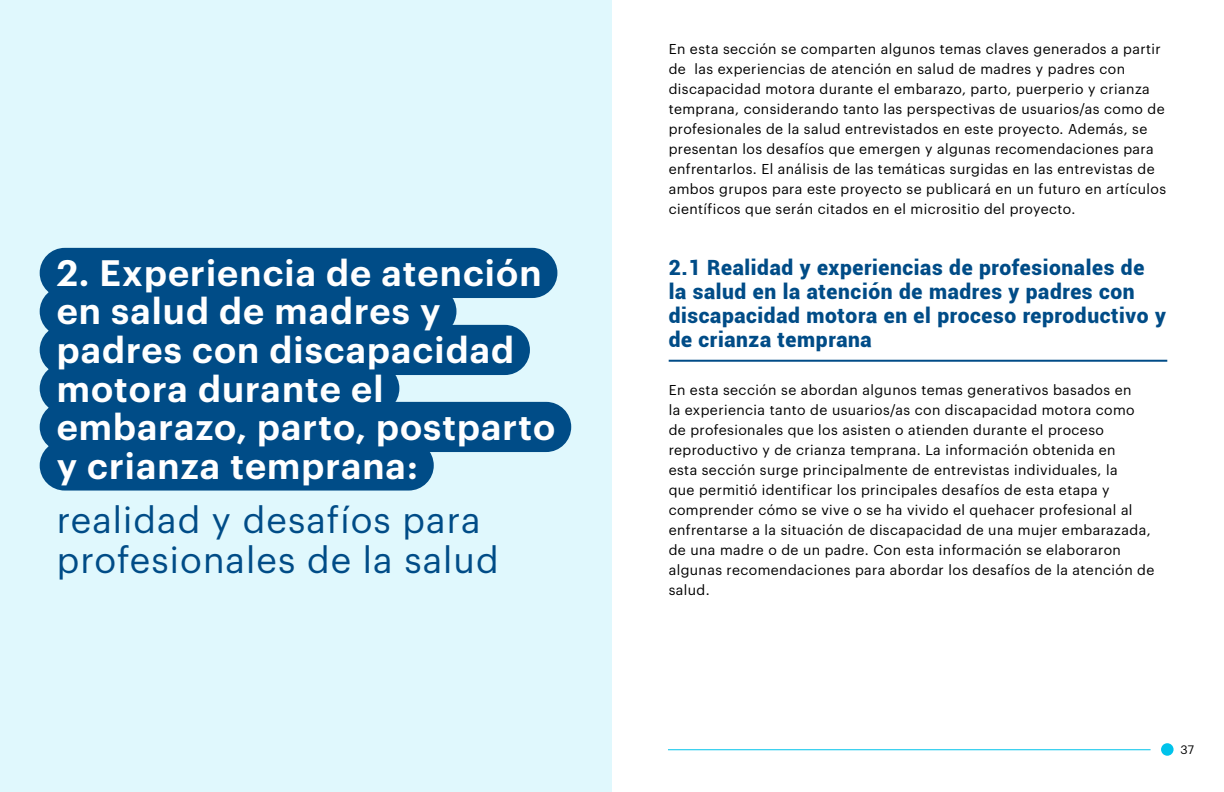
<style>
.page{position:relative;width:1224px;height:792px;background:#fff}
.page>*{position:absolute;margin:0;border:0;box-sizing:border-box;transform-origin:0 0}
.t1{font:600 36px/38.5px "Graphik";letter-spacing:.03em;color:#fff}
.t2{font:36px/40px "Graphik";letter-spacing:.03em;color:#004c87}
.t3{font:900 21px/24px "Roboto";letter-spacing:.03em;color:#004c87}
.t4{font:14px/20px "Graphik";letter-spacing:.03em;color:#000}
.t5{font:12px "Graphik";color:#000}
</style>
<div class="page">
<div style="left:1161px;top:743px;width:13px;height:13px;background:#00c3eb;border-radius:50%"></div>
<hr style="left:668px;top:749px;width:483px;height:1px;background:#00c3eb">
<div style="left:0;top:0;width:612px;height:792px;background:#e0f8fd"></div>
<div style="left:40px;top:248px;width:517px;height:50px;background:#004c87;border-radius:25px"></div>
<div style="left:40px;top:286px;width:416px;height:51px;background:#004c87;border-radius:25px"></div>
<div style="left:40px;top:325px;width:490px;height:50px;background:#004c87;border-radius:25px"></div>
<div style="left:40px;top:363px;width:359px;height:51px;background:#004c87;border-radius:25px"></div>
<div style="left:40px;top:402px;width:531px;height:50px;background:#004c87;border-radius:25px"></div>
<div style="left:40px;top:440px;width:394px;height:51px;background:#004c87;border-radius:25px"></div>
<hr style="left:669px;top:360px;width:498px;height:2px;background:#004c87">
<h1 class="t1" style="left:57px;top:251px;width:500px">2. Experiencia de atención en salud de madres y padres con discapacidad motora durante el embarazo, parto, postparto y crianza temprana:</h1>
<h1 class="t2" style="left:57px;top:497px;width:443px">realidad y desafíos para profesionales de la salud</h1>
<p class="t4" style="left:669px;top:38px;width:499px">En esta sección se comparten algunos temas claves generados a partir de las experiencias de atención en salud de madres y padres con discapacidad motora durante el embarazo, parto, puerperio y crianza temprana, considerando tanto las perspectivas de usuarios/as como de profesionales de la salud entrevistados en este proyecto. Además, se presentan los desafíos que emergen y algunas recomendaciones para enfrentarlos. El análisis de las temáticas surgidas en las entrevistas de ambos grupos para este proyecto se publicará en un futuro en artículos científicos que serán citados en el micrositio del proyecto.</p>
<h2 class="t3" style="left:669px;top:255px;width:499px">2.1 Realidad y experiencias de profesionales de la salud en la atención de madres y padres con discapacidad motora en el proceso reproductivo y de crianza temprana</h2>
<p class="t4" style="left:669px;top:379px;width:487px">En esta sección se abordan algunos temas generativos basados en<br>la experiencia tanto de usuarios/as con discapacidad motora como de profesionales que los asisten o atienden durante el proceso reproductivo y de crianza temprana. La información obtenida en<br>esta sección surge principalmente de entrevistas individuales, la<br>que permitió identificar los principales desafíos de esta etapa y comprender cómo se vive o se ha vivido el quehacer profesional al enfrentarse a la situación de discapacidad de una mujer embarazada, de una madre o de un padre. Con esta información se elaboraron algunas recomendaciones para abordar los desafíos de la atención de salud.</p>
<p class="t5" style="left:1181px;top:740px;width:15px">37</p>
</div>
